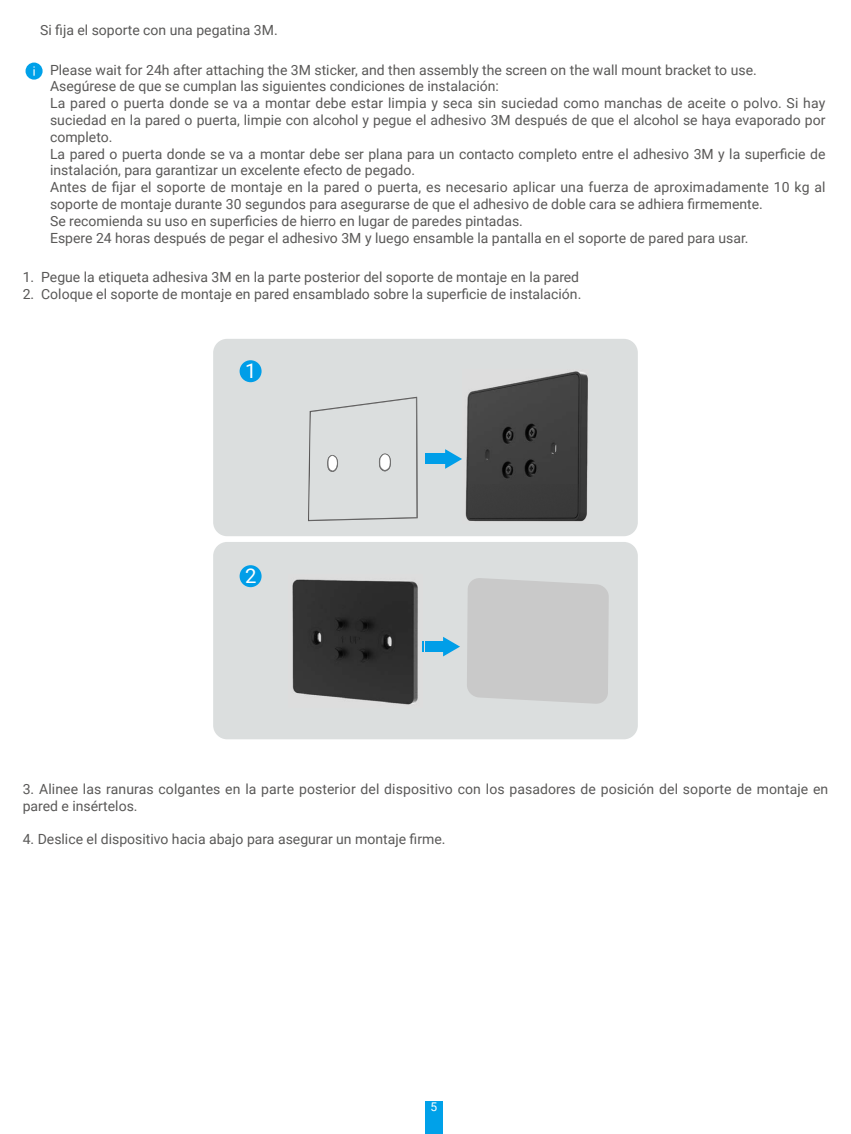
<style>
.page{position:relative;width:851px;height:1134px;background:#fff}
.page>*{position:absolute;margin:0;border:0;box-sizing:border-box;transform-origin:0 0}
.t1{font:20.2px "Roboto";color:#fff}
.t2{font:14px/16.8px "Roboto";color:#595857}
.t3{font:12px "Roboto";color:#fff}
</style>
<div class="page">
<div style="left:425px;top:1101px;width:17px;height:33px;background:#00a1e9"></div>
<div style="left:26px;top:63px;width:17px;height:17px;background:#00a1e9;border-radius:50%"></div>
<svg style="left:33px;top:66px;width:2px;height:10px"></svg>
<div style="left:213px;top:339px;width:424px;height:197px;background:#dbdede;border-radius:14px"></div>
<div style="left:213px;top:542px;width:424px;height:197px;background:#dbdede;border-radius:14px"></div>
<div style="left:239px;top:360px;width:22px;height:22px;background:#009ee8;border-radius:50%"></div>
<div style="left:239px;top:565px;width:22px;height:22px;background:#009ee8;border-radius:50%"></div>
<svg style="left:308px;top:397px;width:109px;height:124px"></svg>
<img style="left:465px;top:371px;width:123px;height:151px">
<svg style="left:445px;top:449px;width:17px;height:20px"></svg>
<div style="left:437px;top:454px;width:9px;height:10px;background:#009ee8"></div>
<svg style="left:425px;top:454px;width:11px;height:10px"></svg>
<img style="left:292px;top:579px;width:126px;height:126px">
<svg style="left:443px;top:637px;width:17px;height:19px"></svg>
<div style="left:435px;top:641px;width:8px;height:11px;background:#009ee8"></div>
<svg style="left:422px;top:641px;width:12px;height:11px"></svg>
<div style="left:467px;top:578px;width:141px;height:126px;background:#c9c9c9"></div>
<p class="t2" style="left:40px;top:21px;width:239px">Si fija el soporte con una pegatina 3M.</p>
<p class="t2" style="left:50px;top:61px;width:776px">Please wait for 24h after attaching the 3M sticker, and then assembly the screen on the wall mount bracket to use.<br>Asegúrese de que se cumplan las siguientes condiciones de instalación:<br>La pared o puerta donde se va a montar debe estar limpia y seca sin suciedad como manchas de aceite o polvo. Si hay suciedad en la pared o puerta, limpie con alcohol y pegue el adhesivo 3M después de que el alcohol se haya evaporado por completo.<br>La pared o puerta donde se va a montar debe ser plana para un contacto completo entre el adhesivo 3M y la superficie de instalación, para garantizar un excelente efecto de pegado.<br>Antes de fijar el soporte de montaje en la pared o puerta, es necesario aplicar una fuerza de aproximadamente 10 kg al soporte de montaje durante 30 segundos para asegurarse de que el adhesivo de doble cara se adhiera firmemente.<br>Se recomienda su uso en superficies de hierro en lugar de paredes pintadas.<br>Espere 24 horas después de pegar el adhesivo 3M y luego ensamble la pantalla en el soporte de pared para usar.</p>
<p class="t2" style="left:23px;top:268px;width:558px">1. Pegue la etiqueta adhesiva 3M en la parte posterior del soporte de montaje en la pared</p>
<p class="t2" style="left:23px;top:285px;width:560px">2. Coloque el soporte de montaje en pared ensamblado sobre la superficie de instalación.</p>
<h1 class="t1" style="left:245px;top:356px;width:13px">1</h1>
<h1 class="t1" style="left:245px;top:561px;width:13px">2</h1>
<p class="t2" style="left:23px;top:780px;width:807px">3. Alinee las ranuras colgantes en la parte posterior del dispositivo con los pasadores de posición del soporte de montaje en pared e insértelos.</p>
<p class="t2" style="left:23px;top:830px;width:424px">4. Deslice el dispositivo hacia abajo para asegurar un montaje firme.</p>
<p class="t3" style="left:430px;top:1099px;width:8px">5</p>
</div>
